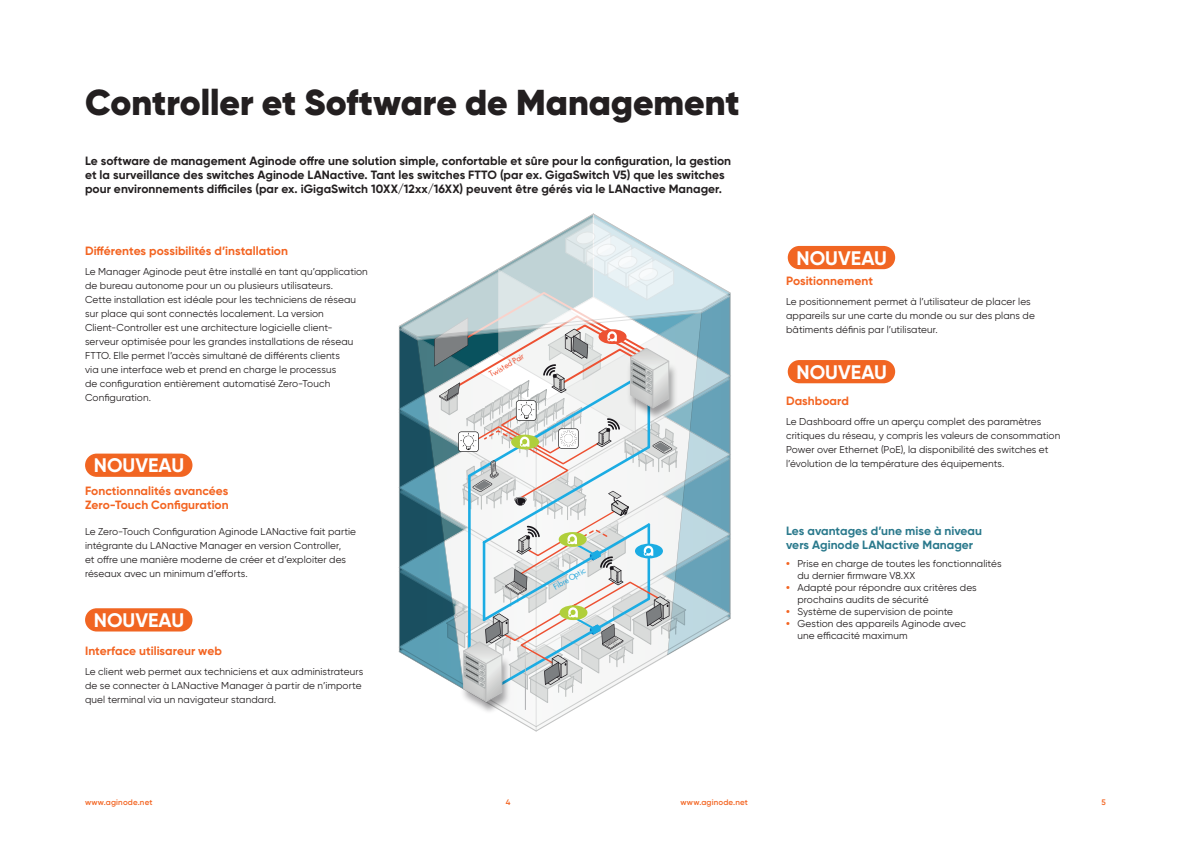
<style>
.page{position:relative;width:1191px;height:842px;background:#fff}
.page>*{position:absolute;margin:0;border:0;box-sizing:border-box;transform-origin:0 0}
.t1{font:900 36px "Gilroy";color:#231f20}
.t2{font:700 19.6px "Gilroy";color:#fff}
.t3{font:700 12px/14px "Gilroy";color:#231f20}
.t4{font:700 12px/14px "Gilroy";color:#f36421}
.t5{font:700 12px/14px "Gilroy";color:#2a798c}
.t6{font:10px/14px "Gilroy";letter-spacing:.01em;color:#231f20}
.t7{font:600 8px "Gilroy";letter-spacing:.02em;color:#f36421}
.t8{font:7.8px "Futura Std";color:#ed5132}
.t9{font:7.8px "Futura Std";color:#27a7db}
.s1{font-weight:800;color:#f36421}
</style>
<div class="page">
<img style="left:472px;top:703px;width:8px;height:5px">
<img style="left:480px;top:703px;width:34px;height:14px">
<svg style="left:399px;top:222px;width:331px;height:481px"></svg>
<img style="left:459px;top:433px;width:18px;height:18px">
<div style="left:85px;top:454px;width:107px;height:23px;background:#f16522;border-radius:12px"></div>
<div style="left:787px;top:246px;width:108px;height:23px;background:#f16522;border-radius:12px"></div>
<div style="left:787px;top:360px;width:108px;height:23px;background:#f16522;border-radius:12px"></div>
<div style="left:85px;top:608px;width:107px;height:23px;background:#f16522;border-radius:12px"></div>
<h1 class="t1" style="left:85px;top:80px;width:656px">Controller et Software de Management</h1>
<p class="t3" style="left:85px;top:154px;width:647px">Le software de management Aginode offre une solution simple, confortable et sûre pour la configuration, la gestion et la surveillance des switches Aginode LANactive. Tant les switches FTTO (par ex. GigaSwitch V5) que les switches pour environnements difficiles (par ex. iGigaSwitch 10XX/12xx/16XX) peuvent être gérés via le LANactive Manager.</p>
<p class="t4" style="left:85px;top:244px;width:204px">Différentes possibilités d’installation</p>
<p class="t6" style="left:85px;top:264px;width:284px">Le Manager Aginode peut être installé en tant qu’application de bureau autonome pour un ou plusieurs utilisateurs.<br>Cette installation est idéale pour les techniciens de réseau sur place qui sont connectés localement. La version Client-Controller est une architecture logicielle client&shy;serveur optimisée pour les grandes installations de réseau FTTO. Elle permet l’accès simultané de différents clients<br>via une interface web et prend en charge le processus<br>de configuration entièrement automatisé Zero-Touch Configuration.</p>
<h2 class="t2" style="left:94px;top:453px;width:92px">NOUVEAU</h2>
<p class="t4" style="left:85px;top:484px;width:145px">Fonctionnalités avancées<br>Zero-Touch Configuration</p>
<p class="t6" style="left:85px;top:524px;width:272px">Le Zero-Touch Configuration Aginode LANactive fait partie intégrante du LANactive Manager en version Controller,<br>et offre une manière moderne de créer et d’exploiter des réseaux avec un minimum d’efforts.</p>
<h2 class="t2" style="left:94px;top:608px;width:92px">NOUVEAU</h2>
<p class="t4" style="left:85px;top:644px;width:138px">Interface utilisareur web</p>
<p class="t6" style="left:85px;top:664px;width:280px">Le client web permet aux techniciens et aux administrateurs de se connecter à LANactive Manager à partir de n’importe quel terminal via un navigateur standard.</p>
<p class="t8" style="left:487px;top:370px;width:40px;rotate:-30deg">Twisted Pair</p>
<p class="t9" style="left:551px;top:583px;width:37px;rotate:-30deg">Fibre Optic</p>
<h2 class="t2" style="left:796px;top:246px;width:92px">NOUVEAU</h2>
<p class="t4" style="left:786px;top:274px;width:88px">Positionnement</p>
<p class="t6" style="left:786px;top:294px;width:250px">Le positionnement permet à l’utilisateur de placer les appareils sur une carte du monde ou sur des plans de bâtiments définis par l’utilisateur.</p>
<h2 class="t2" style="left:796px;top:360px;width:92px">NOUVEAU</h2>
<p class="t4" style="left:786px;top:394px;width:64px">Dashboard</p>
<p class="t6" style="left:786px;top:414px;width:276px">Le Dashboard offre un aperçu complet des paramètres critiques du réseau, y compris les valeurs de consommation Power over Ethernet (PoE), la disponibilité des switches et l’évolution de la température des équipements.</p>
<p class="t5" style="left:786px;top:524px;width:197px">Les avantages d’une mise à niveau vers Aginode LANactive Manager</p>
<p class="t6" style="left:797px;top:557px;width:206px;line-height:12px;text-indent:-11px"><span class="s1">•</span> Prise en charge de toutes les fonctionnalités du dernier firmware V8.XX</p>
<p class="t6" style="left:797px;top:581px;width:181px;line-height:12px;text-indent:-11px"><span class="s1">•</span> Adapté pour répondre aux critères des prochains audits de sécurité</p>
<p class="t6" style="left:786px;top:604px;width:168px"><span class="s1">•</span> Système de supervision de pointe</p>
<p class="t6" style="left:797px;top:617px;width:170px;line-height:12px;text-indent:-11px"><span class="s1">•</span> Gestion des appareils Aginode avec une efficacité maximum</p>
<p class="t7" style="left:85px;top:797px;width:69px">www.aginode.net</p>
<p class="t7" style="left:506px;top:797px;width:6px">4</p>
<p class="t7" style="left:680px;top:797px;width:69px">www.aginode.net</p>
<p class="t7" style="left:1101px;top:797px;width:6px">5</p>
</div>
